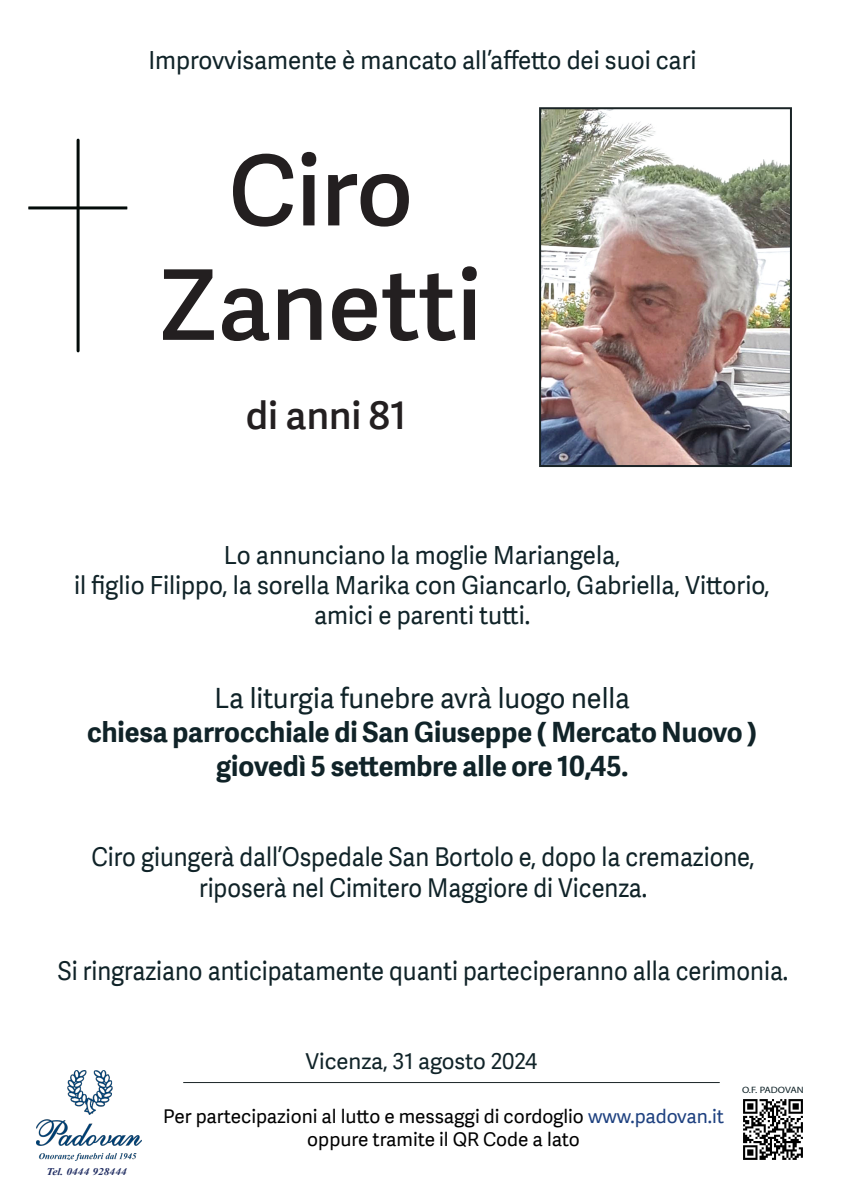
<style>
.page{position:relative;width:843px;height:1191px;background:#fff}
.page>*{position:absolute;margin:0;border:0;box-sizing:border-box;transform-origin:0 0}
.t1{font:600 97.4px/114.4px "Adelle Sans W01";color:#231f20;text-align:center}
.t2{font:600 38.3px "Adelle Sans W01";color:#231f20}
.t3{font:700 28px/33.6px "Adelle Sans W04";color:#102328;text-align:center;scale:.96 1}
.t4{font:28px "Adelle Sans W04";color:#102328;scale:.96 1}
.t5{font:26px/31.2px "Adelle Sans W04";color:#102328;text-align:center;scale:.91 1}
.t6{font:25px/30px "Adelle Sans W04";color:#102328;text-align:center;scale:.96 1}
.t7{font:22px "Adelle Sans W04";color:#102328}
.t8{font:19px/22.8px "Adelle Sans W04";color:#000001;text-align:center}
.t9{font:italic 700 10.2px "Times New Roman";color:#243165;scale:1.12 1}
.t10{font:9.3px "Myriad Pro";color:#102328;scale:1.14 1}
.s1{color:#1e4180}
</style>
<div class="page">
<hr style="left:183px;top:1082px;width:536px;height:1px;background:#1a2426">
<img style="left:36px;top:1071px;width:105px;height:90px">
<hr style="left:77px;top:140px;width:3px;height:211px;background:#030b09">
<svg style="left:28px;top:206px;width:99px;height:3px"></svg>
<img style="left:743px;top:1099px;width:60px;height:61px">
<img style="left:541px;top:110px;width:247px;height:354px">
<div style="left:538px;top:107px;width:253px;height:360px;border:2px solid #1a2426"></div>
<p class="t6" style="left:148px;top:44px;width:572px">Improvvisamente è mancato all’affetto dei suoi cari</p>
<h1 class="t1" style="left:160px;top:135px;width:323px">Ciro<br>Zanetti</h1>
<h2 class="t2" style="left:245px;top:394px;width:162px">di anni 81</h2>
<p class="t6" style="left:74px;top:539px;width:725px">Lo annunciano la moglie Mariangela,<br>il figlio Filippo, la sorella Marika con Giancarlo, Gabriella, Vittorio, amici e parenti tutti.</p>
<p class="t4" style="left:214px;top:678px;width:434px">La liturgia funebre avrà luogo nella</p>
<p class="t3" style="left:87px;top:714px;width:699px">chiesa parrocchiale di San Giuseppe ( Mercato Nuovo ) giovedì 5 settembre alle ore 10,45.</p>
<p class="t5" style="left:91px;top:840px;width:729px">Ciro giungerà dall’Ospedale San Bortolo e, dopo la cremazione, riposerà nel Cimitero Maggiore di Vicenza.</p>
<p class="t5" style="left:58px;top:954px;width:803px">Si ringraziano anticipatamente quanti parteciperanno alla cerimonia.</p>
<p class="t9" style="left:46px;top:1165px;width:73px">Tel. 0444 928444</p>
<p class="t7" style="left:305px;top:1045px;width:233px">Vicenza, 31 agosto 2024</p>
<p class="t8" style="left:163px;top:1104px;width:562px">Per partecipazioni al lutto e messaggi di cordoglio <span class="s1">www.padovan.it </span>oppure tramite il QR Code a lato</p>
<p class="t10" style="left:741px;top:1084px;width:56px">O.F. PADOVAN</p>
</div>
